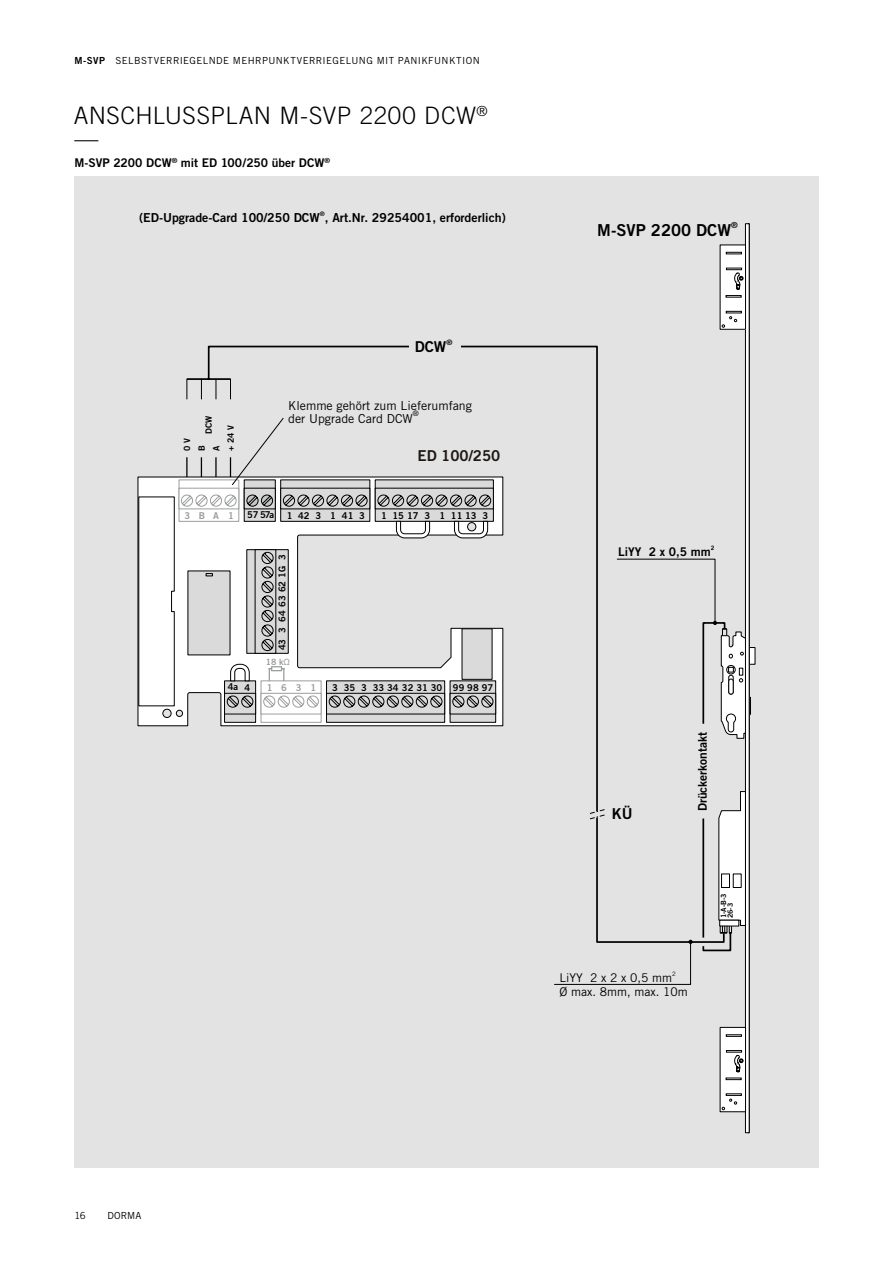
<style>
.page{position:relative;width:893px;height:1263px;background:#fff}
.page>*{position:absolute;margin:0;border:0;box-sizing:border-box;transform-origin:0 0}
.t1{font:300 24px/23.7px "Trade Gothic";letter-spacing:.02em;color:#000}
.t2{font:16.5px "Trade Gothic Bold Two";color:#000}
.t3{font:15px "Trade Gothic Bold Two";color:#1e1815}
.t4{font:15px "Trade Gothic Bold Two";color:#000}
.t5{font:12.3px "Trade Gothic Bold Two";color:#000}
.t6{font:12.3px/13.5px "Trade Gothic";color:#000}
.t7{font:12px "Trade Gothic Bold Two";color:#000}
.t8{font:12px/14.5px "Trade Gothic";color:#000}
.t9{font:9.75px "Trade Gothic";letter-spacing:.04em;color:#000}
.t10{font:9.45px "Trade Gothic Bold Two";color:#000}
.t11{font:9.45px "Trade Gothic Bold Two";letter-spacing:.92em;color:#9c9d9d}
.t12{font:9.45px "Trade Gothic Bold Two";letter-spacing:.59em;color:#000}
.t13{font:8.7px/14.5px "Trade Gothic Bold Two";color:#000}
.t14{font:8.7px "Trade Gothic Bold Two";color:#9c9d9d}
.t15{font:8.25px "Trade Gothic Bold Two";color:#000}
.t16{font:7.5px "Trade Gothic Bold Two";color:#000}
.t17{font:7.5px "Trade Gothic";color:#000}
.t18{font:7.2px/6.8px "Trade Gothic Bold Two";color:#000}
.t19{font:6.15px "Trade Gothic Bold Two";color:#000}
.t20{font:6px "Trade Gothic";color:#000}
.t21{font:6px "Trade Gothic Bold Two";color:#000}
.s1{font-family:"Trade Gothic Bold Two"}
.s2{font-family:"Arial"}
</style>
<div class="page">
<div style="left:74px;top:176px;width:745px;height:992px;background:#e3e3e3"></div>
<svg style="left:186px;top:345px;width:412px;height:213px"></svg>
<svg style="left:216px;top:379px;width:1px;height:20px"></svg>
<svg style="left:230px;top:379px;width:1px;height:20px"></svg>
<svg style="left:201px;top:379px;width:1px;height:20px"></svg>
<svg style="left:186px;top:379px;width:1px;height:20px"></svg>
<hr style="left:186px;top:457px;width:2px;height:32px;background:#000">
<hr style="left:201px;top:457px;width:1px;height:32px;background:#000">
<hr style="left:215px;top:457px;width:2px;height:32px;background:#000">
<hr style="left:230px;top:457px;width:1px;height:32px;background:#000">
<div style="left:410px;top:342px;width:51px;height:9px;background:#e3e3e3"></div>
<svg style="left:138px;top:476px;width:366px;height:251px"></svg>
<svg style="left:246px;top:486px;width:28px;height:2px"></svg>
<div style="left:244px;top:479px;width:32px;height:43px;border:1px solid #000"></div>
<div style="left:244px;top:488px;width:31px;height:21px;background:#dadada"></div>
<div style="left:244px;top:488px;width:32px;height:21px;border:1px solid #000"></div>
<svg style="left:281px;top:480px;width:89px;height:41px"></svg>
<svg style="left:375px;top:480px;width:118px;height:41px;fill:#dadada"></svg>
<div style="left:179px;top:480px;width:60px;height:41px;background:linear-gradient(to right,#fff,#fff)"></div>
<div style="left:179px;top:479px;width:60px;height:43px;border:1px solid #9c9d9d"></div>
<div style="left:179px;top:488px;width:60px;height:21px;background:#fff"></div>
<div style="left:179px;top:488px;width:60px;height:21px;border:1px solid #9c9d9d"></div>
<div style="left:450px;top:681px;width:46px;height:41px;background:#dadada"></div>
<div style="left:450px;top:680px;width:46px;height:43px;border:1px solid #000"></div>
<div style="left:450px;top:693px;width:46px;height:21px;border:1px solid #000"></div>
<svg style="left:326px;top:681px;width:119px;height:41px"></svg>
<div style="left:326px;top:680px;width:119px;height:43px;border:1px solid #000"></div>
<div style="left:261px;top:681px;width:60px;height:41px;background:#fff"></div>
<div style="left:261px;top:680px;width:61px;height:43px;border:1px solid #9c9d9d"></div>
<div style="left:261px;top:693px;width:61px;height:21px;border:1px solid #9c9d9d"></div>
<svg style="left:225px;top:681px;width:31px;height:41px"></svg>
<div style="left:224px;top:680px;width:32px;height:43px;border:1px solid #000"></div>
<svg style="left:138px;top:494px;width:356px;height:214px"></svg>
<svg style="left:231px;top:417px;width:53px;height:69px"></svg>
<div style="left:748px;top:647px;width:7px;height:18px;background:#fff;border:1px solid #000"></div>
<div style="left:748px;top:697px;width:3px;height:18px;border:1px solid #000"></div>
<hr style="left:745px;top:224px;width:4px;height:909px;background:#fff">
<div style="left:745px;top:223px;width:5px;height:910px;border:1px solid #000"></div>
<svg style="left:719px;top:244px;width:27px;height:86px"></svg>
<svg style="left:719px;top:1026px;width:27px;height:86px"></svg>
<div style="left:726px;top:1034px;width:16px;height:3px;border:1px solid #000"></div>
<svg style="left:554px;top:558px;width:196px;height:427px"></svg>
<p class="t9" style="left:74px;top:54px;width:407px"><span class="s1">M-SVP</span> SELBSTVERRIEGELNDE MEHRPUNKTVERRIEGELUNG MIT PANIKFUNKTION</p>
<h1 class="t1" style="left:74px;top:103px;width:416px">ANSCHLUSSPLAN M-SVP 2200 DCW<sup>® </sup>—</h1>
<p class="t7" style="left:74px;top:155px;width:257px">M-SVP 2200 DCW<sup>®</sup> mit ED 100/250 über DCW<sup>®</sup></p>
<p class="t19" style="left:320px;top:210px;width:6px">®</p>
<p class="t5" style="left:139px;top:210px;width:368px">(ED-Upgrade-Card 100/250 DCW , Art.Nr. 29254001, erforderlich)</p>
<p class="t13" style="left:180px;top:451px;width:14px;rotate:-90deg">0 V</p>
<p class="t13" style="left:201px;top:434px;width:20px;rotate:-90deg">DCW</p>
<p class="t13" style="left:194px;top:451px;width:27px;rotate:-90deg">B<br>A<br>+ 24 V</p>
<h3 class="t4" style="left:415px;top:338px;width:33px">DCW</h3>
<p class="t16" style="left:446px;top:338px;width:7px">®</p>
<p class="t6" style="left:288px;top:398px;width:185px">Klemme gehört zum Lieferumfang der Upgrade Card DCW</p>
<p class="t17" style="left:413px;top:408px;width:7px">®</p>
<h3 class="t3" style="left:417px;top:446px;width:84px">ED 100/250</h3>
<p class="t11" style="left:184px;top:509px;width:51px">3BA1</p>
<p class="t10" style="left:247px;top:509px;width:29px">57 57a</p>
<p class="t12" style="left:287px;top:509px;width:80px">1423 1413</p>
<p class="t10" style="left:381px;top:509px;width:109px">1 1517 3 1 1113 3</p>
<p class="t10" style="left:276px;top:650px;width:97px;rotate:-90deg">43 3 6463621G 3</p>
<p class="t10" style="left:228px;top:681px;width:24px">4a 4</p>
<p class="t11" style="left:267px;top:681px;width:51px">1631</p>
<p class="t10" style="left:332px;top:681px;width:163px">3 35 3 3334323130 999897</p>
<p class="t14" style="left:266px;top:657px;width:25px">18 k<span class="s2">Ω</span></p>
<h2 class="t2" style="left:597px;top:220px;width:135px">M-SVP 2200 DCW</h2>
<p class="t15" style="left:731px;top:220px;width:8px">®</p>
<p class="t7" style="left:618px;top:544px;width:94px">LiYY 2 x 0,5 mm</p>
<p class="t21" style="left:711px;top:544px;width:5px">2</p>
<h3 class="t4" style="left:612px;top:805px;width:22px">KÜ</h3>
<p class="t7" style="left:695px;top:811px;width:81px;rotate:-90deg">Drückerkontakt</p>
<p class="t20" style="left:672px;top:970px;width:5px">2</p>
<p class="t8" style="left:560px;top:970px;width:130px">LiYY 2 x 2 x 0,5 mm<br>Ø max. 8mm, max. 10m</p>
<p class="t18" style="left:720px;top:918px;width:27px;rotate:-90deg">1-A-B-3<br>26-3</p>
<p class="t9" style="left:74px;top:1209px;width:13px">16</p>
<p class="t9" style="left:107px;top:1209px;width:36px">DORMA</p>
</div>
